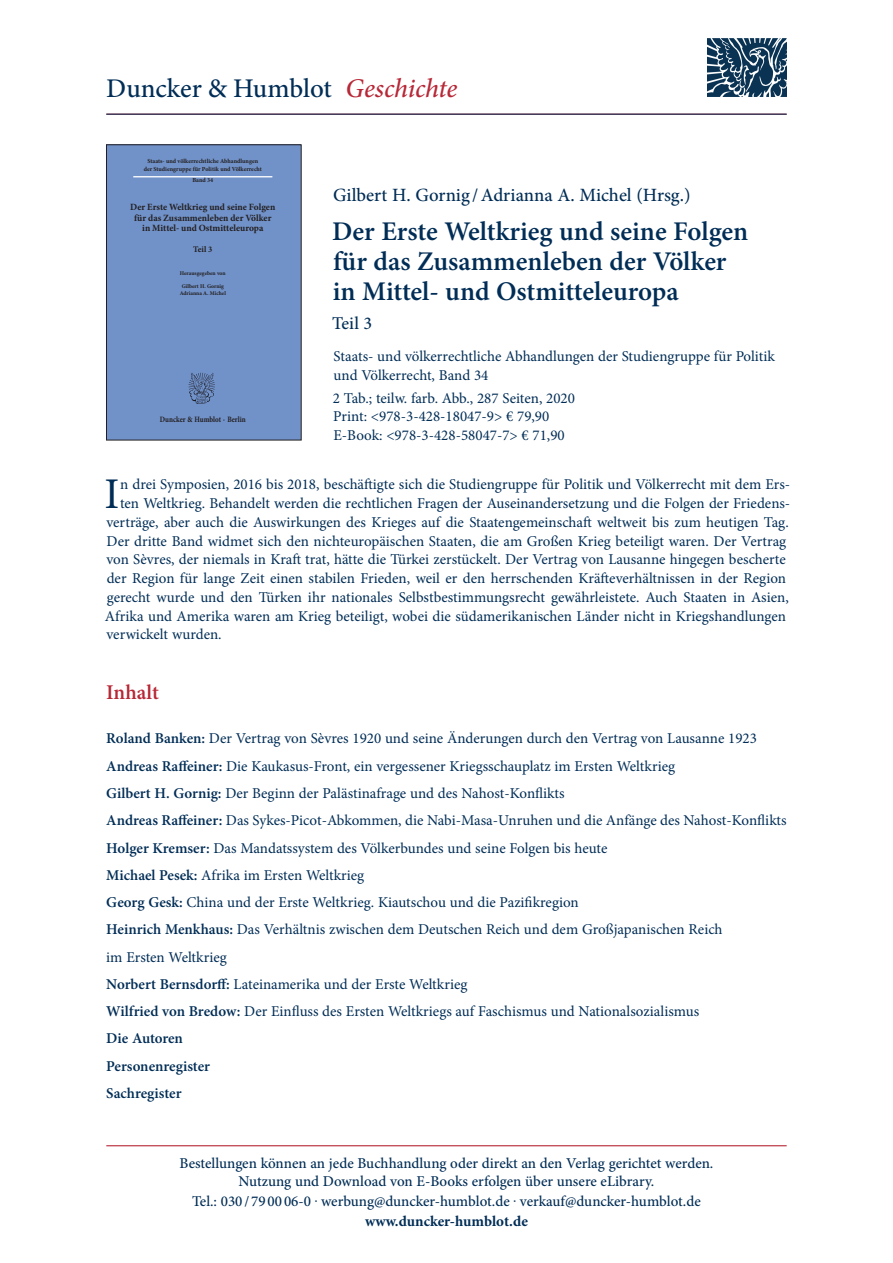
<style>
.page{position:relative;width:893px;height:1263px;background:#fff}
.page>*{position:absolute;margin:0;border:0;box-sizing:border-box;transform-origin:0 0}
.t1{font:43.8px "Minion Pro";color:#002d56}
.t2{font:600 27px/30px "Minion Pro";color:#002d56}
.t3{font:500 27px "Minion Pro";letter-spacing:-.005em;color:#002d56}
.t4{font:600 21px "Minion Pro";color:#b72837}
.t5{font:500 18.75px "Minion Pro";color:#002d56}
.t6{font:500 18px "Minion Pro";color:#002d56}
.t7{font:15px/27.3px "Minion Pro";color:#002d56}
.t8{font:500 15px/18px "Minion Pro";color:#002d56;text-align:center}
.t9{font:700 15px "Minion Pro";color:#002d56}
.t10{font:700 9.6px/10.8px "Minion Pro";color:#231f20;text-align:center}
.t11{font:700 8.55px "Minion Pro";color:#231f20}
.t12{font:700 8.1px "Minion Pro";letter-spacing:-.005em;color:#231f20;scale:.86 1}
.t13{font:700 6.15px/7.5px "Minion Pro";color:#231f20;text-align:center}
.t14{font:700 5.7px/7.1px "Minion Pro";color:#231f20;text-align:center}
.s1{font-style:italic;color:#b72837}
.s2{font-weight:600}
</style>
<div class="page">
<hr style="left:106px;top:1145px;width:681px;height:1px;background:#b72837">
<div style="left:106px;top:145px;width:195px;height:295px;background:#7192c9"></div>
<hr style="left:133px;top:176px;width:139px;height:1px;background:#fff">
<img style="left:188px;top:372px;width:27px;height:32px">
<div style="left:106px;top:145px;width:195px;height:295px;border:1px solid #231f20"></div>
<img style="left:707px;top:38px;width:79px;height:59px">
<hr style="left:106px;top:114px;width:681px;height:1px;background:#002d56">
<h2 class="t3" style="left:106px;top:70px;width:353px">Duncker &amp; Humblot <span class="s1">Geschichte</span></h2>
<p class="t13" style="left:144px;top:158px;width:120px">Staats- und völkerrechtliche Abhandlungen der Studiengruppe für Politik und Völkerrecht</p>
<p class="t13" style="left:192px;top:177px;width:22px">Band 34</p>
<p class="t10" style="left:130px;top:201px;width:147px">Der Erste Weltkrieg und seine Folgen für das Zusammenleben der Völker in Mittel- und Ostmitteleuropa</p>
<p class="t11" style="left:193px;top:243px;width:21px">Teil 3</p>
<p class="t14" style="left:180px;top:269px;width:47px">Herausgegeben von</p>
<p class="t14" style="left:180px;top:283px;width:48px">Gilbert H. Gornig<br>Adrianna A. Michel</p>
<p class="t12" style="left:160px;top:413px;width:102px">Duncker &amp; Humblot · Berlin</p>
<p class="t5" style="left:333px;top:183px;width:359px">Gilbert H. Gornig /Adrianna A. Michel (Hrsg.)</p>
<h2 class="t2" style="left:332px;top:216px;width:418px">Der Erste Weltkrieg und seine Folgen für das Zusammenleben der Völker in Mittel- und Ostmitteleuropa</h2>
<p class="t6" style="left:332px;top:312px;width:41px">Teil 3</p>
<p class="t7" style="left:334px;top:347px;width:443px;line-height:18.8px">Staats- und völkerrechtliche Abhandlungen der Studiengruppe für Politik und Völkerrecht, Band 34</p>
<p class="t7" style="left:333px;top:389px;width:244px;line-height:18.8px">2 Tab.; teilw. farb. Abb., 287 Seiten, 2020<br>Print: &lt;978-3-428-18047-9&gt; € 79,90<br>E-Book: &lt;978-3-428-58047-7&gt; € 71,90</p>
<h1 class="t1" style="left:105px;top:465px;width:16px">I</h1>
<p class="t7" style="left:120px;top:471px;width:672px">n drei Symposien, 2016 bis 2018, beschäftigte sich die Studiengruppe für Politik und Völkerrecht mit dem Ers-</p>
<p class="t7" style="left:120px;top:490px;width:672px">ten Weltkrieg. Behandelt werden die rechtlichen Fragen der Auseinandersetzung und die Folgen der Friedens-</p>
<p class="t7" style="left:106px;top:509px;width:684px">verträge, aber auch die Auswirkungen des Krieges auf die Staatengemeinschaft weltweit bis zum heutigen Tag.</p>
<p class="t7" style="left:107px;top:527px;width:681px">Der dritte Band widmet sich den nichteuropäischen Staaten, die am Großen Krieg beteiligt waren. Der Vertrag</p>
<p class="t7" style="left:106px;top:546px;width:681px">von Sèvres, der niemals in Kraft trat, hätte die Türkei zerstückelt. Der Vertrag von Lausanne hingegen bescherte</p>
<p class="t7" style="left:107px;top:565px;width:681px">der Region für lange Zeit einen stabilen Frieden, weil er den herrschenden Kräfteverhältnissen in der Region</p>
<p class="t7" style="left:107px;top:584px;width:683px">gerecht wurde und den Türken ihr nationales Selbstbestimmungsrecht gewährleistete. Auch Staaten in Asien,</p>
<p class="t7" style="left:105px;top:602px;width:683px">Afrika und Amerika waren am Krieg beteiligt, wobei die südamerikanischen Länder nicht in Kriegshandlungen</p>
<p class="t7" style="left:106px;top:621px;width:117px">verwickelt wurden.</p>
<h3 class="t4" style="left:106px;top:678px;width:54px">Inhalt</h3>
<p class="t7" style="left:106px;top:725px;width:682px"><span class="s2">Roland Banken:</span> Der Vertrag von Sèvres 1920 und seine Änderungen durch den Vertrag von Lausanne 1923<br><span class="s2">Andreas Raffeiner:</span> Die Kaukasus-Front, ein vergessener Kriegsschauplatz im Ersten Weltkrieg<br><span class="s2">Gilbert H. Gornig:</span> Der Beginn der Palästinafrage und des Nahost-Konflikts<br><span class="s2">Andreas Raffeiner:</span> Das Sykes-Picot-Abkommen, die Nabi-Masa-Unruhen und die Anfänge des Nahost-Konflikts <span class="s2">Holger Kremser:</span> Das Mandatssystem des Völkerbundes und seine Folgen bis heute<br><span class="s2">Michael Pesek:</span> Afrika im Ersten Weltkrieg<br><span class="s2">Georg Gesk:</span> China und der Erste Weltkrieg. Kiautschou und die Pazifikregion<br><span class="s2">Heinrich Menkhaus:</span> Das Verhältnis zwischen dem Deutschen Reich und dem Großjapanischen Reich<br>im Ersten Weltkrieg<br><span class="s2">Norbert Bernsdorff:</span> Lateinamerika und der Erste Weltkrieg<br><span class="s2">Wilfried von Bredow:</span> Der Einfluss des Ersten Weltkriegs auf Faschismus und Nationalsozialismus<br><span class="s2">Die Autoren<br>Personenregister<br>Sachregister</span></p>
<p class="t8" style="left:179px;top:1154px;width:535px">Bestellungen können an jede Buchhandlung oder direkt an den Verlag gerichtet werden.<br>Nutzung und Download von E-Books erfolgen über unsere eLibrary.</p>
<p class="t8" style="left:192px;top:1192px;width:510px">Tel.: 030 / 79 00 06-0 . werbung@duncker-humblot.de . verkauf@duncker-humblot.de</p>
<p class="t9" style="left:365px;top:1210px;width:164px">www.duncker-humblot.de</p>
</div>
